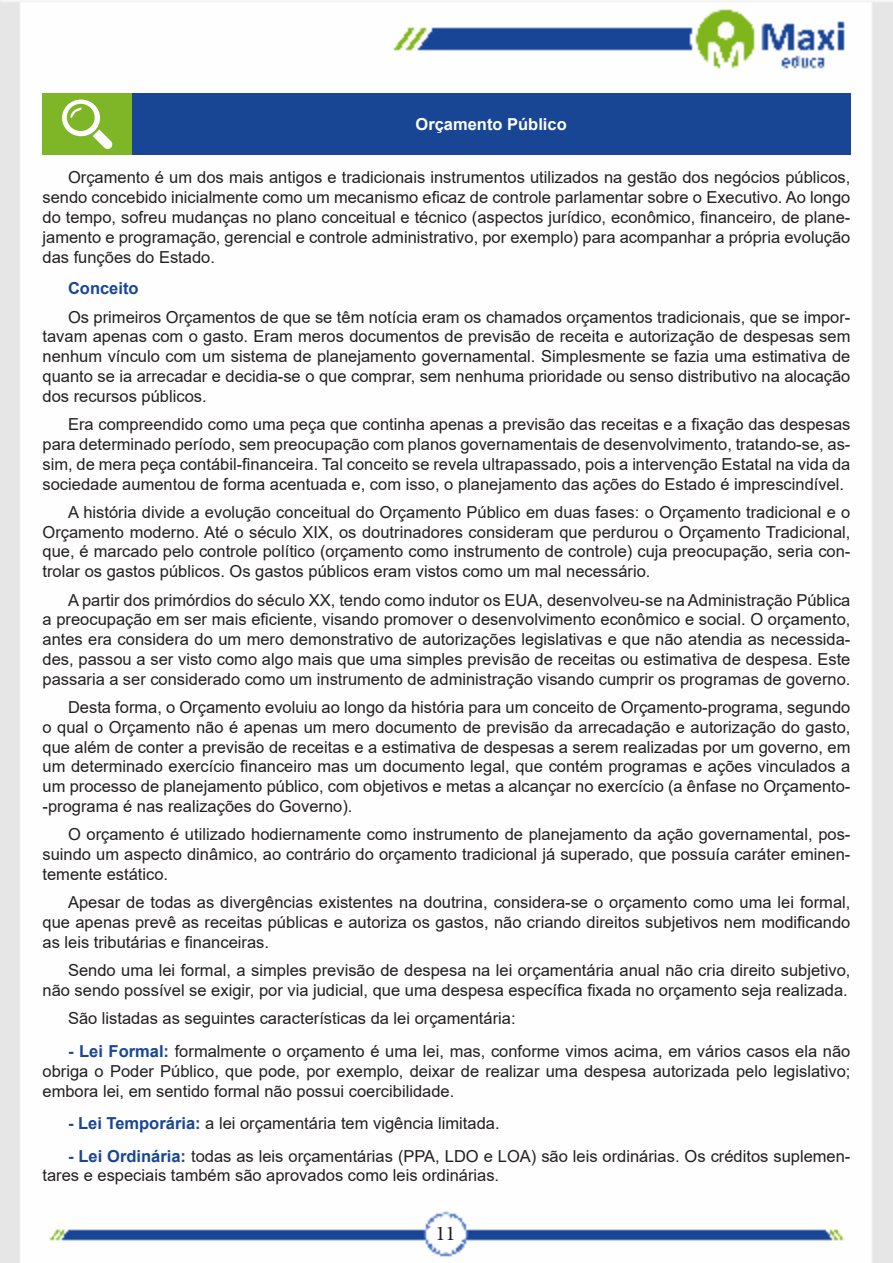
<style>
.page{position:relative;width:893px;height:1263px;background:#fff}
.page>*{position:absolute;margin:0;border:0;box-sizing:border-box;transform-origin:0 0}
.t1{font:21px "Minion Pro";color:#231f20}
.t2{font:16.5px/19.8px "Arial";color:#231f20;text-align:justify}
.Titulo_de_Caixa{font:700 16.5px "Arial";color:#fff}
.List_Paragraph{font:700 16.5px "Arial";color:#184695}
.s1{font-weight:700;color:#184695}
</style>
<div class="page">
<img style="left:0;top:0;width:893px;height:1263px">
<div style="left:43px;top:94px;width:89px;height:61px;background:#7fb628"></div>
<div style="left:132px;top:94px;width:718px;height:61px;background:#184695"></div>
<svg style="left:62px;top:100px;width:51px;height:49px"></svg>
<p class="Titulo_de_Caixa" style="left:415px;top:113px;width:153px">Orçamento Público</p>
<p class="t2" style="left:43px;top:168px;width:809px;text-indent:26px">Orçamento é um dos mais antigos e tradicionais instrumentos utilizados na gestão dos negócios públicos, sendo concebido inicialmente como um mecanismo eficaz de controle parlamentar sobre o Executivo. Ao longo do tempo, sofreu mudanças no plano conceitual e técnico (aspectos jurídico, econômico, financeiro, de plane&shy;jamento e programação, gerencial e controle administrativo, por exemplo) para acompanhar a própria evolução das funções do Estado.</p>
<p class="List_Paragraph" style="left:68px;top:277px;width:72px">Conceito</p>
<p class="t2" style="left:43px;top:307px;width:809px;text-indent:26px">Os primeiros Orçamentos de que se têm notícia eram os chamados orçamentos tradicionais, que se impor&shy;tavam apenas com o gasto. Eram meros documentos de previsão de receita e autorização de despesas sem nenhum vínculo com um sistema de planejamento governamental. Simplesmente se fazia uma estimativa de quanto se ia arrecadar e decidia-se o que comprar, sem nenhuma prioridade ou senso distributivo na alocação dos recursos públicos.</p>
<p class="t2" style="left:43px;top:414px;width:809px;text-indent:26px">Era compreendido como uma peça que continha apenas a previsão das receitas e a fixação das despesas para determinado período, sem preocupação com planos governamentais de desenvolvimento, tratando-se, as&shy;sim, de mera peça contábil-financeira. Tal conceito se revela ultrapassado, pois a intervenção Estatal na vida da sociedade aumentou de forma acentuada e, com isso, o planejamento das ações do Estado é imprescindível.</p>
<p class="t2" style="left:43px;top:502px;width:809px;text-indent:26px">A história divide a evolução conceitual do Orçamento Público em duas fases: o Orçamento tradicional e o Orçamento moderno. Até o século XIX, os doutrinadores consideram que perdurou o Orçamento Tradicional, que, é marcado pelo controle político (orçamento como instrumento de controle) cuja preocupação, seria con&shy;trolar os gastos públicos. Os gastos públicos eram vistos como um mal necessário.</p>
<p class="t2" style="left:43px;top:590px;width:809px;text-indent:26px">A partir dos primórdios do século XX, tendo como indutor os EUA, desenvolveu-se na Administração Pública a preocupação em ser mais eficiente, visando promover o desenvolvimento econômico e social. O orçamento, antes era considera do um mero demonstrativo de autorizações legislativas e que não atendia as necessida&shy;des, passou a ser visto como algo mais que uma simples previsão de receitas ou estimativa de despesa. Este passaria a ser considerado como um instrumento de administração visando cumprir os programas de governo.</p>
<p class="t2" style="left:43px;top:697px;width:809px;text-indent:26px">Desta forma, o Orçamento evoluiu ao longo da história para um conceito de Orçamento-programa, segundo o qual o Orçamento não é apenas um mero documento de previsão da arrecadação e autorização do gasto, que além de conter a previsão de receitas e a estimativa de despesas a serem realizadas por um governo, em um determinado exercício financeiro mas um documento legal, que contém programas e ações vinculados a um processo de planejamento público, com objetivos e metas a alcançar no exercício (a ênfase no Orçamento--programa é nas realizações do Governo).</p>
<p class="t2" style="left:43px;top:824px;width:809px;text-indent:26px">O orçamento é utilizado hodiernamente como instrumento de planejamento da ação governamental, pos&shy;suindo um aspecto dinâmico, ao contrário do orçamento tradicional já superado, que possuía caráter eminen&shy;temente estático.</p>
<p class="t2" style="left:43px;top:892px;width:809px;text-indent:26px">Apesar de todas as divergências existentes na doutrina, considera-se o orçamento como uma lei formal, que apenas prevê as receitas públicas e autoriza os gastos, não criando direitos subjetivos nem modificando as leis tributárias e financeiras.</p>
<p class="t2" style="left:43px;top:960px;width:809px;text-align:right">Sendo uma lei formal, a simples previsão de despesa na lei orçamentária anual não cria direito subjetivo, não sendo possível se exigir, por via judicial, que uma despesa específica fixada no orçamento seja realizada.</p>
<p class="t2" style="left:68px;top:1008px;width:449px">São listadas as seguintes características da lei orçamentária:</p>
<p class="t2" style="left:43px;top:1041px;width:809px;text-indent:26px"><span class="s1">- Lei Formal:</span> formalmente o orçamento é uma lei, mas, conforme vimos acima, em vários casos ela não obriga o Poder Público, que pode, por exemplo, deixar de realizar uma despesa autorizada pelo legislativo; embora lei, em sentido formal não possui coercibilidade.</p>
<p class="t2" style="left:68px;top:1113px;width:433px"><span class="s1">- Lei Temporária:</span> a lei orçamentária tem vigência limitada.</p>
<p class="t2" style="left:43px;top:1146px;width:809px;text-indent:26px"><span class="s1">- Lei Ordinária:</span> todas as leis orçamentárias (PPA, LDO e LOA) são leis ordinárias. Os créditos suplemen&shy;tares e especiais também são aprovados como leis ordinárias.</p>
<p class="t1" style="left:435px;top:1219px;width:22px">11</p>
</div>
